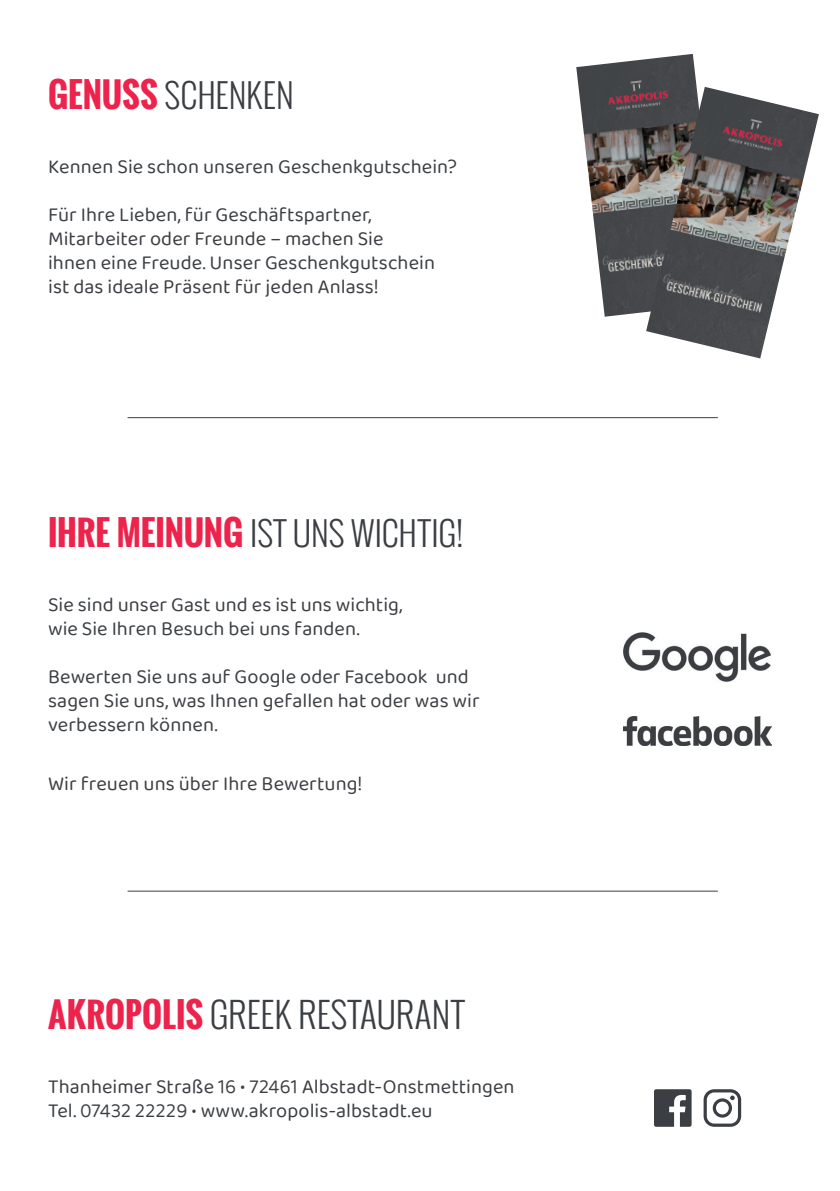
<style>
.page{position:relative;width:840px;height:1191px;background:#fff}
.page>*{position:absolute;margin:0;border:0;box-sizing:border-box;transform-origin:0 0}
.t1{font:300 35.2px "Oswald";letter-spacing:.005em;color:#3b3e42}
.t2{font:300 33.6px "Oswald";color:#3b3e42}
.t3{font:20px/24px "Baloo Bhaina 2";letter-spacing:.005em;color:#3b3e42}
.s1{font-weight:700;color:#ed234c}
.s2{font-weight:700;font-size:33.6px;color:#ed234c}
</style>
<div class="page">
<img style="left:576px;top:54px;width:121px;height:263px">
<img style="left:645px;top:87px;width:173px;height:271px">
<img style="left:623px;top:633px;width:148px;height:49px">
<img style="left:623px;top:716px;width:148px;height:29px">
<svg style="left:654px;top:1089px;width:37px;height:37px"></svg>
<svg style="left:703px;top:1089px;width:37px;height:37px"></svg>
<hr style="left:127px;top:417px;width:590px;height:1px;background:#3b3e42">
<hr style="left:127px;top:890px;width:590px;height:1px;background:#3b3e42">
<h2 class="t2" style="left:48px;top:70px;width:247px"><span class="s1">GENUSS</span> SCHENKEN</h2>
<p class="t3" style="left:48px;top:154px;width:410px">Kennen Sie schon unseren Geschenkgutschein?</p>
<p class="t3" style="left:48px;top:202px;width:388px">Für Ihre Lieben, für Geschäftspartner, Mitarbeiter oder Freunde – machen Sie ihnen eine Freude. Unser Geschenkgutschein ist das ideale Präsent für jeden Anlass!</p>
<h2 class="t2" style="left:48px;top:508px;width:416px"><span class="s1">IHRE MEINUNG</span> IST UNS WICHTIG!</h2>
<p class="t3" style="left:48px;top:592px;width:355px">Sie sind unser Gast und es ist uns wichtig, wie Sie Ihren Besuch bei uns fanden.</p>
<p class="t3" style="left:48px;top:664px;width:433px">Bewerten Sie uns auf Google oder Facebook und sagen Sie uns, was Ihnen gefallen hat oder was wir verbessern können.</p>
<p class="t3" style="left:48px;top:771px;width:316px">Wir freuen uns über Ihre Bewertung!</p>
<h1 class="t1" style="left:48px;top:988px;width:417px"><span class="s2">AKROPOLIS</span> GREEK RESTAURANT</h1>
<p class="t3" style="left:48px;top:1074px;width:467px">Thanheimer Straße 16 • 72461 Albstadt-Onstmettingen<br>Tel. 07432 22229 • www.akropolis-albstadt.eu</p>
</div>
